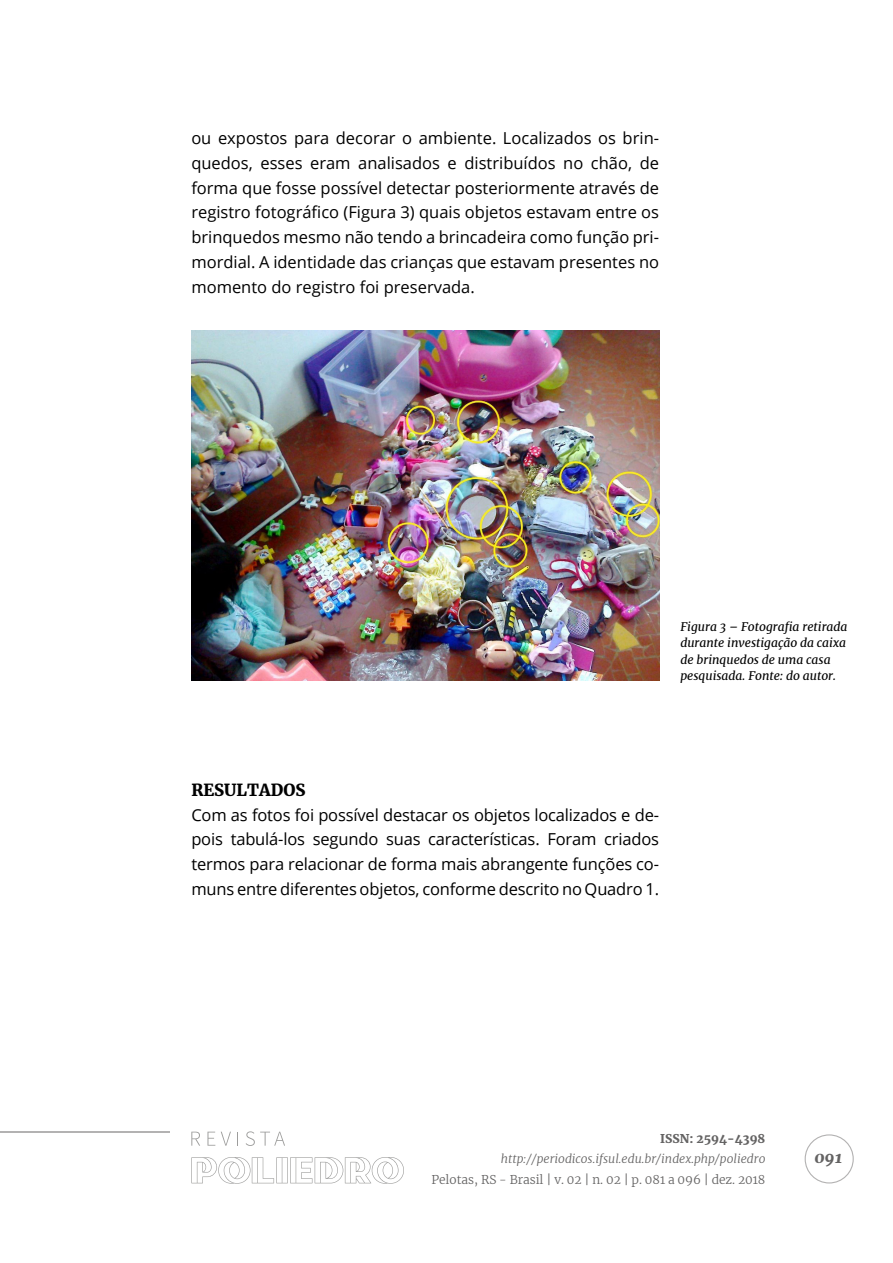
<style>
.page{position:relative;width:893px;height:1263px;background:#fff}
.page>*{position:absolute;margin:0;border:0;box-sizing:border-box;transform-origin:0 0}
.t1{font:16.5px/24.8px "Open Sans";letter-spacing:-.005em;color:#000;text-align:justify}
.t2{font:900 16.5px "Merriweather";color:#000}
.t3{font:italic 900 16.5px "Merriweather";color:#646363}
.t4{font:italic 12px/16.5px "Merriweather";color:#000}
.t5{font:italic 300 12px "Merriweather";color:#646363}
.t6{font:300 12px "Merriweather";color:#646363}
.t7{font:900 12px "Merriweather";color:#646363}
</style>
<div class="page">
<div style="left:805px;top:1134px;width:49px;height:49px;border:1px solid #b3b2b2;border-radius:50%"></div>
<svg style="left:191px;top:1157px;width:213px;height:27px"></svg>
<svg style="left:191px;top:1132px;width:9px;height:14px"></svg>
<svg style="left:207px;top:1132px;width:8px;height:14px"></svg>
<svg style="left:221px;top:1132px;width:10px;height:14px"></svg>
<svg style="left:237px;top:1132px;width:1px;height:14px"></svg>
<svg style="left:246px;top:1131px;width:39px;height:15px"></svg>
<hr style="left:0;top:1131px;width:170px;height:1px;background:#b3b2b2">
<img style="left:191px;top:330px;width:468px;height:350px">
<p class="t1" style="left:191px;top:125px;width:469px">ou expostos para decorar o ambiente. Localizados os brin&shy;quedos, esses eram analisados e distribuídos no chão, de forma que fosse possível detectar posteriormente através de registro fotográfico (Figura 3) quais objetos estavam entre os brinquedos mesmo não tendo a brincadeira como função pri&shy;mordial. A identidade das crianças que estavam presentes no momento do registro foi preservada.</p>
<p class="t4" style="left:680px;top:618px;width:169px">Figura 3 – Fotografia retirada durante investigação da caixa de brinquedos de uma casa pesquisada. Fonte: do autor.</p>
<p class="t2" style="left:191px;top:778px;width:116px">RESULTADOS</p>
<p class="t1" style="left:191px;top:802px;width:469px">Com as fotos foi possível destacar os objetos localizados e de&shy;pois tabulá-los segundo suas características. Foram criados termos para relacionar de forma mais abrangente funções co&shy;muns entre diferentes objetos, conforme descrito no Quadro 1.</p>
<p class="t7" style="left:660px;top:1130px;width:107px">ISSN: 2594-4398</p>
<p class="t5" style="left:501px;top:1151px;width:266px">http://periodicos.ifsul.edu.br/index.php/poliedro</p>
<p class="t6" style="left:431px;top:1171px;width:335px">Pelotas, RS - Brasil | v. 02 | n. 02 | p. 081 a 096 | dez. 2018</p>
<p class="t3" style="left:814px;top:1146px;width:29px">091</p>
</div>
